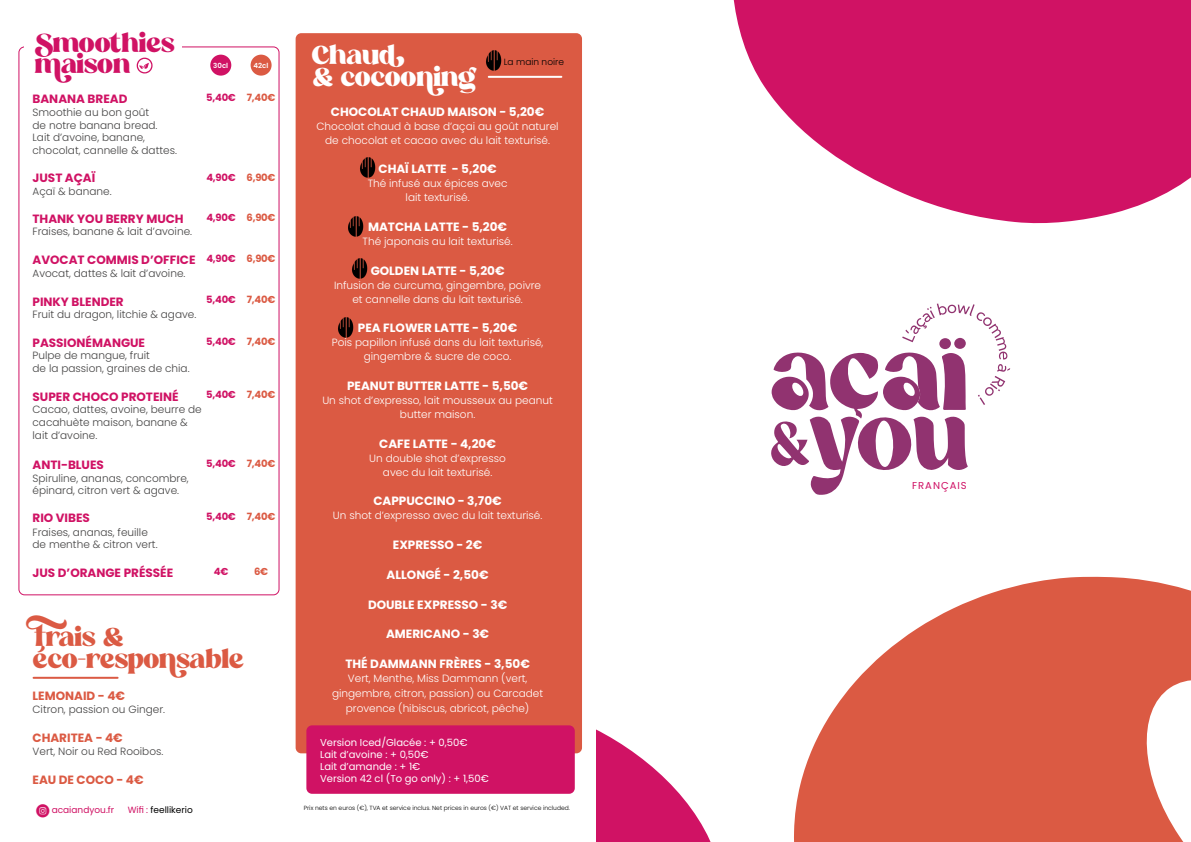
<style>
.page{position:relative;width:1191px;height:842px;background:#fff}
.page>*{position:absolute;margin:0;border:0;box-sizing:border-box;transform-origin:0 0}
.t1{font:46px "Reikna";letter-spacing:-.025em;color:#db5a43}
.t2{font:46px "Reikna";letter-spacing:-.025em;color:#d01264}
.t3{font:46px "Reikna";letter-spacing:-.025em;color:#fff}
.t4{font:700 12px "Poppins";color:#fff}
.t5{font:700 12px "Poppins";color:#d01264}
.t6{font:700 12px "Poppins";color:#db5a43}
.t7{font:300 10.5px/14px "Poppins";color:#fff;text-align:center}
.t8{font:300 10.5px/12.6px "Poppins";color:#454444}
.t9{font:10px/12px "Poppins";color:#fff}
.t10{font:700 10px "Poppins";letter-spacing:-.025em;color:#d01264}
.t11{font:700 10px "Poppins";letter-spacing:-.025em;color:#db5a43}
.t12{font:10px "Poppins";letter-spacing:.1em;color:#cf1064}
.t13{font:9px "Poppins";color:#000}
.t14{font:9px "Poppins";color:#d01264}
.t15{font:300 9px "Poppins";color:#000}
.t16{font:600 7px "Poppins";color:#fff}
.t17{font:300 6px "Poppins";color:#000}
.s1{font-family:"Social Media Circled";font-size:13px}
.s2{color:#d01264}
</style>
<div class="page">
<svg style="left:596px;top:729px;width:115px;height:113px;fill:#d01264"></svg>
<svg style="left:794px;top:576px;width:397px;height:266px;fill:#db5a43"></svg>
<div style="left:18px;top:46px;width:261px;height:549px;border:1px solid #d01264;border-radius:6px"></div>
<div style="left:24px;top:29px;width:157px;height:26px;background:#fff"></div>
<div style="left:251px;top:55px;width:20px;height:21px;background:#db5a43;border-radius:50%"></div>
<div style="left:210px;top:55px;width:21px;height:21px;background:#d01264;border-radius:50%"></div>
<hr style="left:34px;top:677px;width:84px;height:2px;background:#db5a43">
<svg style="left:733px;top:0;width:458px;height:224px;fill:#d01264"></svg>
<svg style="left:771px;top:303px;width:239px;height:192px"></svg>
<svg style="left:137px;top:58px;width:16px;height:16px"></svg>
<div style="left:296px;top:33px;width:286px;height:720px;background:#db5a43;border-radius:6px"></div>
<hr style="left:489px;top:76px;width:72px;height:2px;background:#fff">
<img style="left:360px;top:157px;width:15px;height:20px">
<img style="left:486px;top:51px;width:15px;height:20px">
<img style="left:348px;top:217px;width:16px;height:20px">
<img style="left:338px;top:318px;width:16px;height:19px">
<img style="left:352px;top:259px;width:15px;height:20px">
<div style="left:306px;top:725px;width:269px;height:69px;background:#d01264;border-radius:6px"></div>
<h1 class="t2" style="left:35px;top:21px;width:142px">Smoothies</h1>
<h1 class="t2" style="left:35px;top:43px;width:98px">maison</h1>
<p class="t16" style="left:213px;top:62px;width:16px">30cl</p>
<p class="t16" style="left:253px;top:62px;width:16px">42cl</p>
<p class="t10" style="left:206px;top:91px;width:31px">5,40€</p>
<p class="t11" style="left:247px;top:91px;width:30px">7,40€</p>
<p class="t5" style="left:33px;top:92px;width:96px">BANANA BREAD</p>
<p class="t8" style="left:33px;top:106px;width:146px">Smoothie au bon goût<br>de notre banana bread.<br>Lait d’avoine, banane, chocolat, cannelle &amp; dattes.</p>
<p class="t5" style="left:33px;top:171px;width:64px">JUST AÇAÏ</p>
<p class="t8" style="left:33px;top:185px;width:81px">Açaï &amp; banane.</p>
<p class="t5" style="left:33px;top:212px;width:153px">THANK YOU BERRY MUCH</p>
<p class="t8" style="left:33px;top:226px;width:161px">Fraises, banane &amp; lait d’avoine.</p>
<p class="t5" style="left:33px;top:253px;width:164px">AVOCAT COMMIS D’OFFICE</p>
<p class="t8" style="left:33px;top:267px;width:154px">Avocat, dattes &amp; lait d’avoine.</p>
<p class="t5" style="left:33px;top:294px;width:93px">PINKY BLENDER</p>
<p class="t8" style="left:33px;top:308px;width:165px">Fruit du dragon, litchie &amp; agave.</p>
<p class="t5" style="left:33px;top:336px;width:114px">PASSIONÉMANGUE</p>
<p class="t8" style="left:33px;top:349px;width:159px">Pulpe de mangue, fruit<br>de la passion, graines de chia.</p>
<p class="t5" style="left:33px;top:390px;width:148px">SUPER CHOCO PROTEINÉ</p>
<p class="t8" style="left:33px;top:403px;width:171px">Cacao, dattes, avoine, beurre de cacahuète maison, banane &amp; lait d’avoine.</p>
<p class="t5" style="left:33px;top:458px;width:73px">ANTI-BLUES</p>
<p class="t8" style="left:33px;top:472px;width:158px">Spiruline, ananas, concombre, épinard, citron vert &amp; agave.</p>
<p class="t5" style="left:33px;top:511px;width:59px">RIO VIBES</p>
<p class="t8" style="left:33px;top:526px;width:126px">Fraises, ananas, feuille de menthe &amp; citron vert.</p>
<p class="t5" style="left:33px;top:566px;width:142px">JUS D’ORANGE PRÉSSÉE</p>
<p class="t10" style="left:206px;top:171px;width:31px">4,90€</p>
<p class="t10" style="left:206px;top:212px;width:31px">4,90€</p>
<p class="t10" style="left:206px;top:253px;width:31px">4,90€</p>
<p class="t11" style="left:247px;top:171px;width:30px">6,90€</p>
<p class="t11" style="left:247px;top:212px;width:30px">6,90€</p>
<p class="t11" style="left:247px;top:253px;width:30px">6,90€</p>
<p class="t10" style="left:206px;top:294px;width:31px">5,40€</p>
<p class="t10" style="left:206px;top:336px;width:31px">5,40€</p>
<p class="t11" style="left:247px;top:294px;width:30px">7,40€</p>
<p class="t11" style="left:247px;top:336px;width:30px">7,40€</p>
<p class="t10" style="left:206px;top:389px;width:31px">5,40€</p>
<p class="t11" style="left:247px;top:389px;width:30px">7,40€</p>
<p class="t10" style="left:206px;top:458px;width:31px">5,40€</p>
<p class="t11" style="left:247px;top:458px;width:30px">7,40€</p>
<p class="t10" style="left:206px;top:510px;width:31px">5,40€</p>
<p class="t11" style="left:247px;top:510px;width:30px">7,40€</p>
<p class="t11" style="left:254px;top:565px;width:16px">6€</p>
<p class="t10" style="left:214px;top:565px;width:16px">4€</p>
<h1 class="t1" style="left:25px;top:615px;width:101px">Frais &amp;</h1>
<h1 class="t1" style="left:33px;top:637px;width:213px">éco-responsable</h1>
<p class="t6" style="left:33px;top:689px;width:94px">LEMONAID - 4€</p>
<p class="t8" style="left:33px;top:703px;width:134px">Citron, passion ou Ginger.</p>
<p class="t6" style="left:33px;top:730px;width:92px">CHARITEA - 4€</p>
<p class="t8" style="left:33px;top:745px;width:132px">Vert, Noir ou Red Rooibos.</p>
<p class="t6" style="left:33px;top:772px;width:112px">EAU DE COCO - 4€</p>
<p class="t14" style="left:36px;top:804px;width:80px"><span class="s1">Q</span> acaiandyou.fr</p>
<p class="t13" style="left:128px;top:804px;width:67px"><span class="s2">Wifi :</span> feellikerio</p>
<h1 class="t3" style="left:311px;top:34px;width:95px">Chaud</h1>
<h1 class="t3" style="left:311px;top:56px;width:168px">&amp; cocooning</h1>
<p class="t4" style="left:331px;top:104px;width:215px">CHOCOLAT CHAUD MAISON - 5,20€</p>
<p class="t7" style="left:316px;top:119px;width:244px">Chocolat chaud à base d’açai au goût naturel de chocolat et cacao avec du lait texturisé.</p>
<p class="t4" style="left:378px;top:162px;width:120px">CHAÏ LATTE - 5,20€</p>
<p class="t7" style="left:368px;top:177px;width:141px">Thé infusé aux épices avec lait texturisé.</p>
<p class="t4" style="left:368px;top:220px;width:141px">MATCHA LATTE - 5,20€</p>
<p class="t7" style="left:363px;top:234px;width:151px">Thé japonais au lait texturisé.</p>
<p class="t4" style="left:371px;top:263px;width:135px">GOLDEN LATTE - 5,20€</p>
<p class="t7" style="left:334px;top:278px;width:209px">Infusion de curcuma, gingembre, poivre et cannelle dans du lait texturisé.</p>
<p class="t4" style="left:358px;top:321px;width:161px">PEA FLOWER LATTE - 5,20€</p>
<p class="t7" style="left:332px;top:336px;width:213px">Pois papillon infusé dans du lait texturisé, gingembre &amp; sucre de coco.</p>
<p class="t4" style="left:347px;top:379px;width:183px">PEANUT BUTTER LATTE - 5,50€</p>
<p class="t7" style="left:322px;top:393px;width:232px">Un shot d’expresso, lait mousseux au peanut butter maison.</p>
<p class="t4" style="left:379px;top:437px;width:118px">CAFE LATTE - 4,20€</p>
<p class="t7" style="left:369px;top:451px;width:138px">Un double shot d’expresso avec du lait texturisé.</p>
<p class="t4" style="left:373px;top:494px;width:130px">CAPPUCCINO - 3,70€</p>
<p class="t7" style="left:333px;top:509px;width:211px">Un shot d’expresso avec du lait texturisé.</p>
<p class="t4" style="left:393px;top:538px;width:91px">EXPRESSO - 2€</p>
<p class="t4" style="left:387px;top:568px;width:103px">ALLONGÉ - 2,50€</p>
<p class="t4" style="left:368px;top:597px;width:141px">DOUBLE EXPRESSO - 3€</p>
<p class="t4" style="left:386px;top:627px;width:105px">AMERICANO - 3€</p>
<p class="t4" style="left:345px;top:657px;width:186px">THÉ DAMMANN FRÈRES - 3,50€</p>
<p class="t7" style="left:332px;top:671px;width:213px;line-height:14.8px">Vert, Menthe, Miss Dammann (vert, gingembre, citron, passion) ou Carcadet provence (hibiscus, abricot, pêche)</p>
<p class="t15" style="left:504px;top:57px;width:62px">La main noire</p>
<p class="t9" style="left:320px;top:737px;width:170px">Version Iced/Glacée : + 0,50€<br>Lait d’avoine : + 0,50€<br>Lait d’amande : + 1€<br>Version 42 cl (To go only) : + 1,50€</p>
<p class="t17" style="left:304px;top:804px;width:268px">Prix nets en euros (€), TVA et service inclus. Net prices in euros (€) VAT et service included.</p>
<p class="t12" style="left:912px;top:479px;width:56px">FRANÇAIS</p>
</div>
